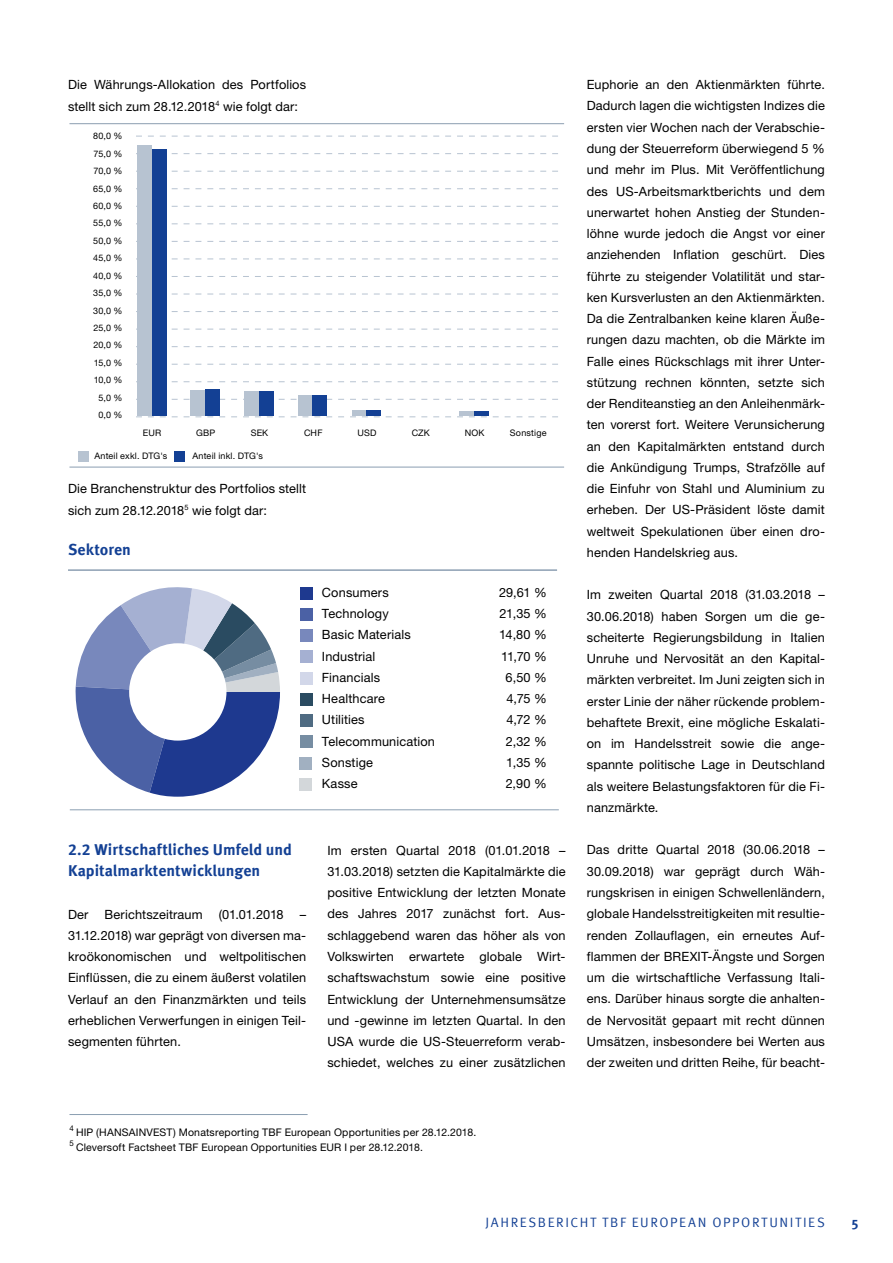
<style>
.page{position:relative;width:893px;height:1263px;background:#fff}
.page>*{position:absolute;margin:0;border:0;box-sizing:border-box;transform-origin:0 0}
.t1{font:700 15.75px/21.3px "Meta Offc Pro";color:#134094}
.t2{font:13.5px "Meta Offc Pro Norm";letter-spacing:.12em;color:#134094}
.t3{font:700 13.5px "Meta Offc Pro";color:#134094}
.t4{font:12.75px/21.3px "Helvetica Neue LTW1 G";letter-spacing:.01em;color:#000;text-align:justify}
.t5{font:10.5px/15px "Helvetica Neue LTW1 G";letter-spacing:.015em;color:#000}
.t6{font:9px/17.4px "Helvetica Neue LTW1 G";letter-spacing:.02em;color:#000;text-align:center}
</style>
<div class="page">
<hr style="left:69px;top:1114px;width:239px;height:1px;background:#8b9eb1">
<svg style="left:136px;top:416px;width:422px;height:1px"></svg>
<svg style="left:136px;top:399px;width:422px;height:1px"></svg>
<svg style="left:136px;top:381px;width:422px;height:1px"></svg>
<svg style="left:136px;top:346px;width:422px;height:1px"></svg>
<svg style="left:136px;top:329px;width:422px;height:1px"></svg>
<svg style="left:136px;top:364px;width:422px;height:1px"></svg>
<svg style="left:136px;top:136px;width:422px;height:1px"></svg>
<svg style="left:136px;top:153px;width:422px;height:1px"></svg>
<svg style="left:136px;top:171px;width:422px;height:1px"></svg>
<svg style="left:136px;top:188px;width:422px;height:1px"></svg>
<svg style="left:136px;top:206px;width:422px;height:1px"></svg>
<svg style="left:136px;top:223px;width:422px;height:1px"></svg>
<svg style="left:136px;top:241px;width:422px;height:1px"></svg>
<svg style="left:136px;top:259px;width:422px;height:1px"></svg>
<svg style="left:136px;top:276px;width:422px;height:1px"></svg>
<svg style="left:136px;top:294px;width:422px;height:1px"></svg>
<svg style="left:136px;top:311px;width:422px;height:1px"></svg>
<hr style="left:69px;top:123px;width:495px;height:1px;background:#8b9eb1">
<hr style="left:69px;top:467px;width:495px;height:1px;background:#8b9eb1">
<div style="left:78px;top:451px;width:11px;height:10px;background:#b7c3d1"></div>
<div style="left:174px;top:451px;width:11px;height:10px;background:#134094"></div>
<div style="left:137px;top:146px;width:15px;height:270px;background:#b7c3d1"></div>
<div style="left:152px;top:149px;width:15px;height:267px;background:#134094"></div>
<div style="left:190px;top:391px;width:15px;height:25px;background:#b7c3d1"></div>
<div style="left:205px;top:389px;width:14px;height:27px;background:#134094"></div>
<div style="left:244px;top:392px;width:15px;height:24px;background:#b7c3d1"></div>
<div style="left:259px;top:392px;width:14px;height:24px;background:#134094"></div>
<div style="left:298px;top:396px;width:15px;height:20px;background:#b7c3d1"></div>
<div style="left:313px;top:396px;width:14px;height:20px;background:#134094"></div>
<div style="left:352px;top:411px;width:14px;height:5px;background:#b7c3d1"></div>
<div style="left:366px;top:411px;width:15px;height:5px;background:#134094"></div>
<hr style="left:460px;top:412px;width:14px;height:4px;background:#b7c3d1">
<hr style="left:474px;top:412px;width:15px;height:4px;background:#134094">
<hr style="left:68px;top:570px;width:489px;height:1px;background:#8b9eb1">
<hr style="left:70px;top:809px;width:489px;height:1px;background:#8b9eb1">
<div style="left:300px;top:587px;width:12px;height:13px;background:#1e398f"></div>
<div style="left:300px;top:608px;width:12px;height:13px;background:#4b61a5"></div>
<div style="left:300px;top:629px;width:12px;height:13px;background:#7888bc"></div>
<div style="left:300px;top:650px;width:12px;height:13px;background:#a5b0d2"></div>
<div style="left:300px;top:672px;width:12px;height:12px;background:#d2d7e9"></div>
<div style="left:300px;top:693px;width:12px;height:13px;background:#2a4b61"></div>
<div style="left:300px;top:714px;width:12px;height:13px;background:#4f6b82"></div>
<div style="left:300px;top:735px;width:12px;height:13px;background:#768da2"></div>
<div style="left:300px;top:778px;width:12px;height:13px;background:#d3d7da"></div>
<div style="left:300px;top:757px;width:12px;height:12px;background:#a1b0c1"></div>
<svg style="left:75px;top:587px;width:205px;height:210px"></svg>
<p class="t4" style="left:68px;top:74px;width:240px">Die Währungs-Allokation des Portfolios stellt sich zum 28.12.2018<sup>4</sup> wie folgt dar:</p>
<p class="t6" style="left:93px;top:127px;width:31px;text-align:justify">80,0 % 75,0 % 70,0 % 65,0 % 60,0 % 55,0 % 50,0 % 45,0 % 40,0 %</p>
<p class="t6" style="left:93px;top:284px;width:31px">35,0 %<br>30,0 %<br>25,0 %<br>20,0 %<br>15,0 %<br>10,0 %<br>5,0 %</p>
<p class="t6" style="left:98px;top:406px;width:26px">0,0 %</p>
<p class="t6" style="left:94px;top:447px;width:75px">Anteil exkl. DTG's</p>
<p class="t6" style="left:192px;top:447px;width:72px">Anteil inkl. DTG's</p>
<p class="t6" style="left:143px;top:424px;width:20px">EUR</p>
<p class="t6" style="left:196px;top:424px;width:21px">GBP</p>
<p class="t6" style="left:251px;top:424px;width:19px">SEK</p>
<p class="t6" style="left:304px;top:424px;width:20px">CHF</p>
<p class="t6" style="left:357px;top:424px;width:21px">USD</p>
<p class="t6" style="left:412px;top:424px;width:20px">CZK</p>
<p class="t6" style="left:465px;top:424px;width:21px">NOK</p>
<p class="t4" style="left:68px;top:478px;width:240px">Die Branchenstruktur des Portfolios stellt sich zum 28.12.2018<sup>5</sup> wie folgt dar:</p>
<p class="t1" style="left:68px;top:537px;width:64px">Sektoren</p>
<p class="t6" style="left:510px;top:424px;width:38px">Sonstige</p>
<p class="t4" style="left:322px;top:582px;width:68px">Consumers</p>
<p class="t4" style="left:499px;top:582px;width:49px">29,61 %</p>
<p class="t4" style="left:322px;top:603px;width:68px">Technology</p>
<p class="t4" style="left:499px;top:603px;width:49px">21,35 %</p>
<p class="t4" style="left:322px;top:624px;width:90px">Basic Materials</p>
<p class="t4" style="left:499px;top:624px;width:49px">14,80 %</p>
<p class="t4" style="left:322px;top:645px;width:55px">Industrial</p>
<p class="t4" style="left:501px;top:645px;width:47px">11,70 %</p>
<p class="t4" style="left:322px;top:667px;width:60px">Financials</p>
<p class="t4" style="left:506px;top:667px;width:43px">6,50 %</p>
<p class="t4" style="left:322px;top:688px;width:65px">Healthcare</p>
<p class="t4" style="left:507px;top:688px;width:42px">4,75 %</p>
<p class="t4" style="left:322px;top:709px;width:44px">Utilities</p>
<p class="t4" style="left:506px;top:709px;width:42px">4,72 %</p>
<p class="t4" style="left:322px;top:730px;width:115px">Telecommunication</p>
<p class="t4" style="left:506px;top:730px;width:43px">2,32 %</p>
<p class="t4" style="left:322px;top:752px;width:53px">Sonstige</p>
<p class="t4" style="left:506px;top:752px;width:42px">1,35 %</p>
<p class="t4" style="left:322px;top:773px;width:37px">Kasse</p>
<p class="t4" style="left:506px;top:773px;width:43px">2,90 %</p>
<p class="t1" style="left:68px;top:838px;width:225px">2.2 Wirtschaftliches Umfeld und<br>Kapitalmarktentwicklungen</p>
<p class="t4" style="left:68px;top:903px;width:22px">Der</p>
<p class="t4" style="left:105px;top:903px;width:100px">Berichtszeitraum</p>
<p class="t4" style="left:219px;top:903px;width:66px">(01.01.2018</p>
<p class="t4" style="left:68px;top:903px;width:240px;text-indent:232px">– 31.12.2018) war geprägt von diversen ma&shy;kroökonomischen und weltpolitischen Einflüssen, die zu einem äußerst volatilen Verlauf an den Finanzmärkten und teils erheblichen Verwerfungen in einigen Teil&shy;segmenten führten.</p>
<p class="t4" style="left:327px;top:839px;width:240px">Im ersten Quartal 2018 (01.01.2018 – 31.03.2018) setzten die Kapitalmärkte die positive Entwicklung der letzten Monate des Jahres 2017 zunächst fort. Aus&shy;schlaggebend waren das höher als von Volkswirten erwartete globale Wirt&shy;schaftswachstum sowie eine positive Entwicklung der Unternehmensumsätze und -gewinne im letzten Quartal. In den USA wurde die US-Steuerreform verab&shy;schiedet, welches zu einer zusätzlichen</p>
<p class="t4" style="left:587px;top:74px;width:240px">Euphorie an den Aktienmärkten führte.<br>Dadurch lagen die wichtigsten Indizes die ersten vier Wochen nach der Verabschie&shy;dung der Steuerreform überwiegend 5 % und mehr im Plus. Mit Veröffentlichung des US-Arbeitsmarktberichts und dem unerwartet hohen Anstieg der Stunden&shy;löhne wurde jedoch die Angst vor einer anziehenden Inflation geschürt. Dies führte zu steigender Volatilität und star&shy;ken Kursverlusten an den Aktienmärkten.<br>Da die Zentralbanken keine klaren Äuße&shy;rungen dazu machten, ob die Märkte im Falle eines Rückschlags mit ihrer Unter&shy;stützung rechnen könnten, setzte sich der Renditeanstieg an den Anleihenmärk&shy;ten vorerst fort. Weitere Verunsicherung an den Kapitalmärkten entstand durch die Ankündigung Trumps, Strafzölle auf die Einfuhr von Stahl und Aluminium zu erheben. Der US-Präsident löste damit weltweit Spekulationen über einen dro&shy;henden Handelskrieg aus.</p>
<p class="t4" style="left:587px;top:584px;width:240px">Im zweiten Quartal 2018 (31.03.2018 – 30.06.2018) haben Sorgen um die ge&shy;scheiterte Regierungsbildung in Italien Unruhe und Nervosität an den Kapital&shy;märkten verbreitet. Im Juni zeigten sich in erster Linie der näher rückende problem&shy;behaftete Brexit, eine mögliche Eskalati&shy;on im Handelsstreit sowie die ange&shy;spannte politische Lage in Deutschland als weitere Belastungsfaktoren für die Fi&shy;nanzmärkte.</p>
<p class="t4" style="left:587px;top:839px;width:240px">Das dritte Quartal 2018 (30.06.2018 – 30.09.2018) war geprägt durch Wäh&shy;rungskrisen in einigen Schwellenländern, globale Handelsstreitigkeiten mit resultie&shy;renden Zollauflagen, ein erneutes Auf&shy;flammen der BREXIT-Ängste und Sorgen um die wirtschaftliche Verfassung Itali&shy;ens. Darüber hinaus sorgte die anhalten&shy;de Nervosität gepaart mit recht dünnen Umsätzen, insbesondere bei Werten aus der zweiten und dritten Reihe, für beacht-</p>
<p class="t5" style="left:69px;top:1124px;width:408px"><sup>4</sup> HIP (HANSAINVEST) Monatsreporting TBF European Opportunities per 28.12.2018.<br><sup>5</sup> Cleversoft Factsheet TBF European Opportunities EUR I per 28.12.2018.</p>
<p class="t2" style="left:485px;top:1211px;width:341px">JAHRESBERICHT TBF EUROPEAN OPPORTUNITIES</p>
<p class="t3" style="left:851px;top:1214px;width:9px">5</p>
</div>
